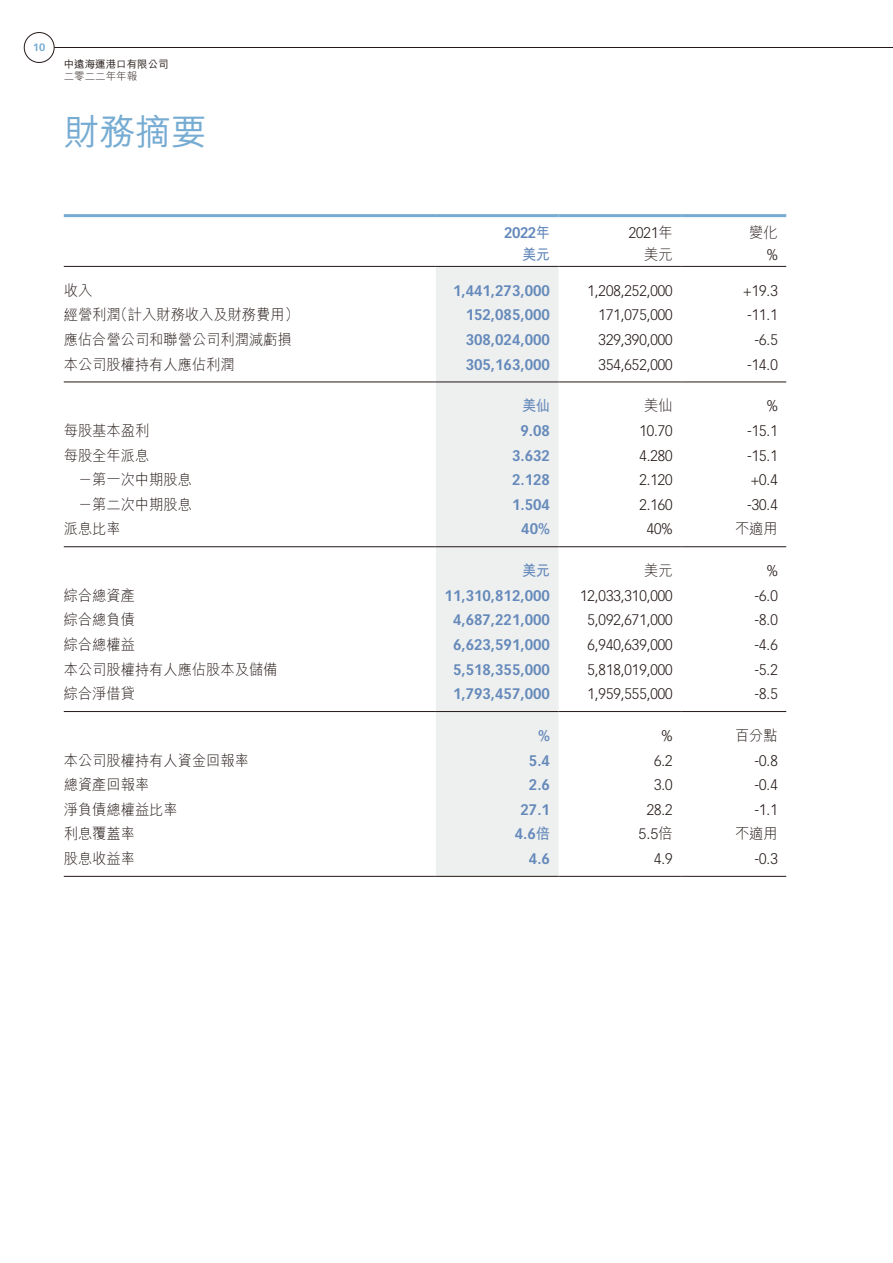
<style>
.page{position:relative;width:893px;height:1263px;background:#fff}
.page>*{position:absolute;margin:0;border:0;box-sizing:border-box;transform-origin:0 0}
.t1{font:36px "M Hei HK Medium E Ten B5 H";color:#76abd2}
.t2{font:300 15px "Vectora LT Std";color:#231916;scale:.95 1}
.t3{font:15px "M Hei HK Light E Ten B5 H";color:#231916;scale:.95 1}
.t4{font:700 15px "Vectora LT Std";color:#6489ba;scale:.95 1}
.t5{font:15px "M Hei HK Bold E Ten B5 H";color:#6489ba;scale:.95 1}
.t6{font:10.5px "M Hei HK Medium E Ten B5 H";color:#231916}
.t7{font:10.5px "M Hei HK Light E Ten B5 H";color:#231916}
.t8{font:700 10.5px "Vectora LT Std";color:#76abd2}
.s1{font-family:"M Hei HK Bold E Ten B5 H";font-weight:400}
.s2{font-family:"M Hei HK Light E Ten B5 H";font-weight:400}
</style>
<div class="page">
<hr style="left:54px;top:47px;width:839px;height:1px;background:#231916">
<div style="left:24px;top:32px;width:30px;height:31px;border:1px solid #231916;border-radius:50%"></div>
<div style="left:436px;top:267px;width:122px;height:609px;background:#eeefef"></div>
<hr style="left:64px;top:214px;width:372px;height:3px;background:#76abd2">
<hr style="left:436px;top:214px;width:122px;height:3px;background:#76abd2">
<hr style="left:558px;top:214px;width:123px;height:3px;background:#76abd2">
<hr style="left:681px;top:214px;width:105px;height:3px;background:#76abd2">
<hr style="left:64px;top:266px;width:372px;height:1px;background:#231916">
<hr style="left:436px;top:266px;width:122px;height:1px;background:#231916">
<hr style="left:558px;top:266px;width:123px;height:1px;background:#231916">
<hr style="left:681px;top:266px;width:105px;height:1px;background:#231916">
<hr style="left:64px;top:382px;width:372px;height:1px;background:#231916">
<hr style="left:436px;top:382px;width:122px;height:1px;background:#231916">
<hr style="left:558px;top:382px;width:123px;height:1px;background:#231916">
<hr style="left:681px;top:382px;width:105px;height:1px;background:#231916">
<hr style="left:64px;top:546px;width:372px;height:1px;background:#231916">
<hr style="left:436px;top:546px;width:122px;height:1px;background:#231916">
<hr style="left:558px;top:546px;width:123px;height:1px;background:#231916">
<hr style="left:681px;top:546px;width:105px;height:1px;background:#231916">
<hr style="left:64px;top:711px;width:372px;height:1px;background:#231916">
<hr style="left:436px;top:711px;width:122px;height:1px;background:#231916">
<hr style="left:558px;top:711px;width:123px;height:1px;background:#231916">
<hr style="left:681px;top:711px;width:105px;height:1px;background:#231916">
<hr style="left:64px;top:876px;width:372px;height:1px;background:#231916">
<hr style="left:436px;top:876px;width:122px;height:1px;background:#231916">
<hr style="left:558px;top:876px;width:123px;height:1px;background:#231916">
<hr style="left:681px;top:876px;width:105px;height:1px;background:#231916">
<p class="t8" style="left:33px;top:42px;width:14px">10</p>
<p class="t6" style="left:64px;top:60px;width:106px">中遠海運港口有限公司</p>
<p class="t7" style="left:64px;top:72px;width:75px">二零二二年年報</p>
<h1 class="t1" style="left:64px;top:118px;width:144px">財務摘要</h1>
<p class="t4" style="left:504px;top:225px;width:50px">2022<span class="s1">年</span></p>
<p class="t2" style="left:629px;top:225px;width:48px">2021<span class="s2">年</span></p>
<p class="t3" style="left:749px;top:226px;width:31px">變化</p>
<p class="t5" style="left:522px;top:249px;width:31px">美元</p>
<p class="t3" style="left:644px;top:249px;width:31px">美元</p>
<p class="t2" style="left:767px;top:248px;width:13px">%</p>
<p class="t3" style="left:64px;top:284px;width:31px">收入</p>
<p class="t4" style="left:453px;top:283px;width:104px">1,441,273,000</p>
<p class="t2" style="left:587px;top:283px;width:91px">1,208,252,000</p>
<p class="t2" style="left:743px;top:283px;width:38px">+19.3</p>
<p class="t3" style="left:64px;top:309px;width:249px">經營利潤（計入財務收入及財務費用）</p>
<p class="t4" style="left:466px;top:308px;width:90px">152,085,000</p>
<p class="t2" style="left:599px;top:308px;width:79px">171,075,000</p>
<p class="t2" style="left:747px;top:308px;width:34px">-11.1</p>
<p class="t3" style="left:64px;top:334px;width:241px">應佔合營公司和聯營公司利潤減虧損</p>
<p class="t4" style="left:466px;top:332px;width:90px">308,024,000</p>
<p class="t2" style="left:599px;top:332px;width:79px">329,390,000</p>
<p class="t2" style="left:754px;top:332px;width:26px">-6.5</p>
<p class="t3" style="left:64px;top:358px;width:181px">本公司股權持有人應佔利潤</p>
<p class="t4" style="left:466px;top:357px;width:90px">305,163,000</p>
<p class="t2" style="left:599px;top:357px;width:79px">354,652,000</p>
<p class="t2" style="left:747px;top:357px;width:34px">-14.0</p>
<p class="t5" style="left:522px;top:400px;width:31px">美仙</p>
<p class="t3" style="left:644px;top:400px;width:31px">美仙</p>
<p class="t2" style="left:767px;top:399px;width:13px">%</p>
<p class="t3" style="left:64px;top:425px;width:91px">每股基本盈利</p>
<p class="t4" style="left:520px;top:423px;width:33px">9.08</p>
<p class="t2" style="left:639px;top:423px;width:37px">10.70</p>
<p class="t2" style="left:747px;top:423px;width:34px">-15.1</p>
<p class="t3" style="left:64px;top:449px;width:91px">每股全年派息</p>
<p class="t4" style="left:512px;top:448px;width:41px">3.632</p>
<p class="t2" style="left:639px;top:448px;width:37px">4.280</p>
<p class="t2" style="left:747px;top:448px;width:34px">-15.1</p>
<p class="t3" style="left:78px;top:474px;width:121px">－第一次中期股息</p>
<p class="t4" style="left:512px;top:473px;width:41px">2.128</p>
<p class="t2" style="left:639px;top:473px;width:37px">2.120</p>
<p class="t2" style="left:751px;top:473px;width:30px">+0.4</p>
<p class="t3" style="left:78px;top:498px;width:121px">－第二次中期股息</p>
<p class="t4" style="left:512px;top:497px;width:41px">1.504</p>
<p class="t2" style="left:639px;top:497px;width:37px">2.160</p>
<p class="t2" style="left:747px;top:497px;width:34px">-30.4</p>
<p class="t3" style="left:64px;top:523px;width:61px">派息比率</p>
<p class="t4" style="left:521px;top:522px;width:32px">40%</p>
<p class="t2" style="left:647px;top:522px;width:29px">40%</p>
<p class="t3" style="left:735px;top:523px;width:46px">不適用</p>
<p class="t5" style="left:522px;top:565px;width:31px">美元</p>
<p class="t3" style="left:644px;top:565px;width:31px">美元</p>
<p class="t2" style="left:767px;top:564px;width:13px">%</p>
<p class="t3" style="left:64px;top:589px;width:76px">綜合總資產</p>
<p class="t4" style="left:445px;top:588px;width:113px">11,310,812,000</p>
<p class="t2" style="left:580px;top:588px;width:99px">12,033,310,000</p>
<p class="t2" style="left:754px;top:588px;width:26px">-6.0</p>
<p class="t3" style="left:64px;top:614px;width:76px">綜合總負債</p>
<p class="t4" style="left:453px;top:613px;width:104px">4,687,221,000</p>
<p class="t2" style="left:587px;top:613px;width:91px">5,092,671,000</p>
<p class="t2" style="left:754px;top:613px;width:26px">-8.0</p>
<p class="t3" style="left:64px;top:639px;width:76px">綜合總權益</p>
<p class="t4" style="left:453px;top:637px;width:104px">6,623,591,000</p>
<p class="t2" style="left:587px;top:637px;width:91px">6,940,639,000</p>
<p class="t2" style="left:754px;top:637px;width:26px">-4.6</p>
<p class="t3" style="left:64px;top:663px;width:226px">本公司股權持有人應佔股本及儲備</p>
<p class="t4" style="left:453px;top:662px;width:104px">5,518,355,000</p>
<p class="t2" style="left:587px;top:662px;width:91px">5,818,019,000</p>
<p class="t2" style="left:754px;top:662px;width:26px">-5.2</p>
<p class="t3" style="left:64px;top:688px;width:76px">綜合淨借貸</p>
<p class="t4" style="left:453px;top:687px;width:104px">1,793,457,000</p>
<p class="t2" style="left:587px;top:687px;width:91px">1,959,555,000</p>
<p class="t2" style="left:754px;top:687px;width:26px">-8.5</p>
<p class="t4" style="left:538px;top:728px;width:14px">%</p>
<p class="t2" style="left:662px;top:728px;width:13px">%</p>
<p class="t3" style="left:735px;top:730px;width:46px">百分點</p>
<p class="t3" style="left:64px;top:754px;width:196px">本公司股權持有人資金回報率</p>
<p class="t4" style="left:529px;top:753px;width:24px">5.4</p>
<p class="t2" style="left:654px;top:753px;width:21px">6.2</p>
<p class="t2" style="left:754px;top:753px;width:26px">-0.8</p>
<p class="t3" style="left:64px;top:779px;width:91px">總資產回報率</p>
<p class="t4" style="left:529px;top:778px;width:24px">2.6</p>
<p class="t2" style="left:654px;top:778px;width:21px">3.0</p>
<p class="t2" style="left:754px;top:778px;width:26px">-0.4</p>
<p class="t3" style="left:64px;top:803px;width:121px">淨負債總權益比率</p>
<p class="t4" style="left:520px;top:802px;width:33px">27.1</p>
<p class="t2" style="left:647px;top:802px;width:29px">28.2</p>
<p class="t2" style="left:754px;top:802px;width:26px">-1.1</p>
<p class="t3" style="left:64px;top:828px;width:76px">利息覆蓋率</p>
<p class="t4" style="left:515px;top:827px;width:39px">4.6<span class="s1">倍</span></p>
<p class="t3" style="left:639px;top:828px;width:37px">5.5倍</p>
<p class="t3" style="left:735px;top:828px;width:46px">不適用</p>
<p class="t3" style="left:64px;top:853px;width:76px">股息收益率</p>
<p class="t4" style="left:529px;top:851px;width:24px">4.6</p>
<p class="t2" style="left:654px;top:851px;width:21px">4.9</p>
<p class="t2" style="left:754px;top:851px;width:26px">-0.3</p>
</div>
